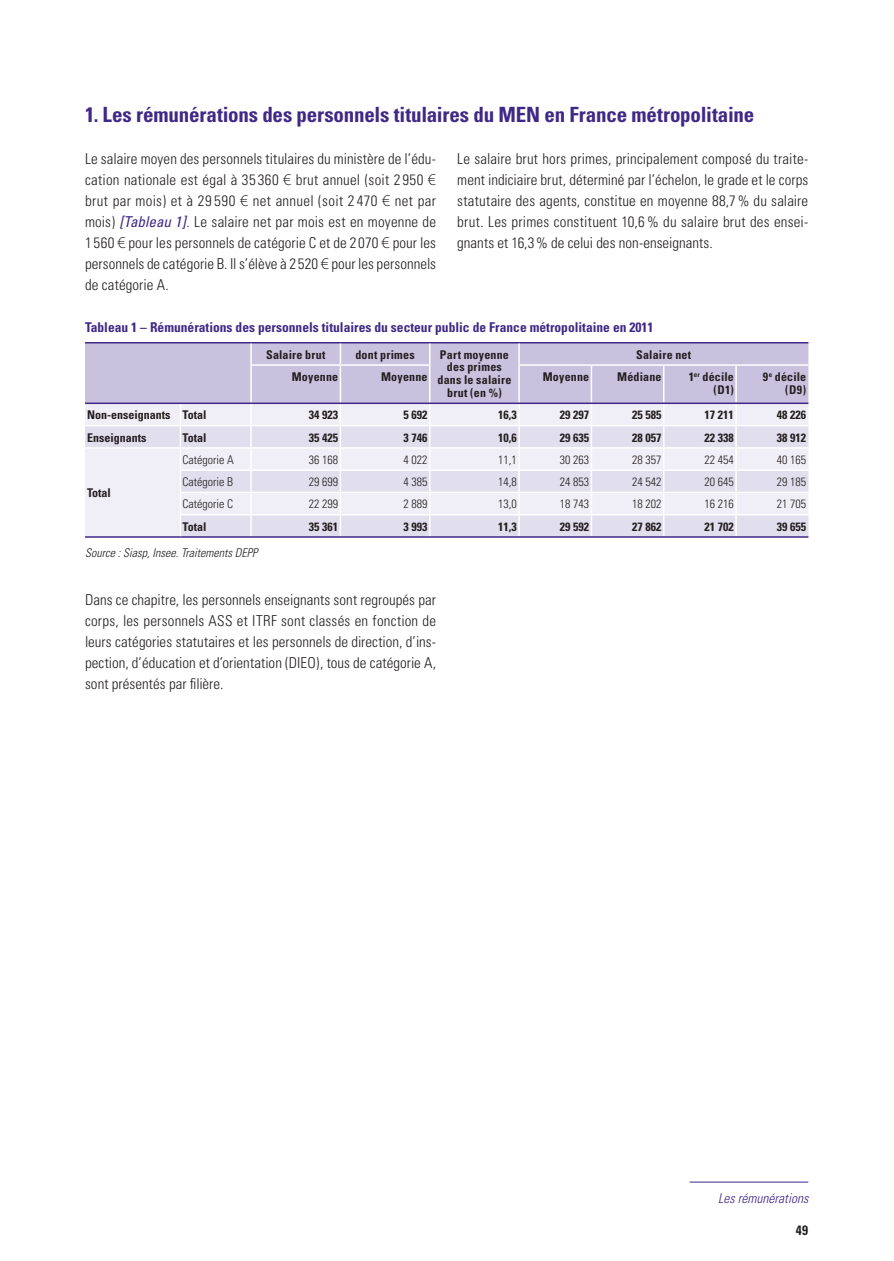
<style>
.page{position:relative;width:894px;height:1261px;background:#fff}
.page>*{position:absolute;margin:0;border:0;box-sizing:border-box;transform-origin:0 0}
.t1{font:700 condensed 21px "Univers";letter-spacing:-.01em;color:#402886}
.t2{font:300 condensed 15px/21px "Univers";letter-spacing:.005em;color:#231f20;text-align:justify}
.t3{font:700 condensed 13.5px "Univers";color:#402886}
.t4{font:italic 300 condensed 13.5px "Univers";color:#402886}
.t5{font:700 condensed 13.5px "Univers";color:#231f20}
.t6{font:700 condensed 12px/12.8px "Univers";color:#231f20;text-align:right}
.t7{font:300 condensed 12px "Univers";color:#231f20}
.t8{font:italic 300 condensed 12px "Univers";color:#231f20}
.t9{font:700 condensed 12px "Univers";letter-spacing:.02em;color:#231f20}
.s1{font-family:"Myriad Pro";font-stretch:normal;font-size:16.5px}
.s2{font-weight:400;font-style:italic;color:#402886}
</style>
<div class="page">
<hr style="left:689px;top:1182px;width:119px;height:1px;background:#402886">
<hr style="left:85px;top:342px;width:723px;height:1px;background:#402886">
<svg style="left:85px;top:343px;width:723px;height:193px;background:#e0dcec"></svg>
<hr style="left:251px;top:402px;width:557px;height:2px;background:#402886">
<hr style="left:85px;top:402px;width:166px;height:2px;background:#402886">
<hr style="left:180px;top:536px;width:628px;height:2px;background:#402886">
<hr style="left:85px;top:536px;width:95px;height:2px;background:#402886">
<h1 class="t1" style="left:85px;top:106px;width:670px">1. Les rémunérations des personnels titulaires du MEN en France métropolitaine</h1>
<p class="t2" style="left:85px;top:149px;width:352px">Le salaire moyen des personnels titulaires du ministère de l’édu&shy;cation nationale est égal à 35 360 <span class="s1">€</span> brut annuel (soit 2 950 <span class="s1">€ </span>brut par mois) et à 29 590 <span class="s1">€</span> net annuel (soit 2 470 <span class="s1">€</span> net par mois) <span class="s2">[Tableau 1]</span>. Le salaire net par mois est en moyenne de 1 560 <span class="s1">€</span> pour les personnels de catégorie C et de 2 070 <span class="s1">€</span> pour les personnels de catégorie B. Il s’élève à 2 520 <span class="s1">€</span> pour les personnels de catégorie A.</p>
<p class="t2" style="left:457px;top:149px;width:352px">Le salaire brut hors primes, principalement composé du traite&shy;ment indiciaire brut, déterminé par l’échelon, le grade et le corps statutaire des agents, constitue en moyenne 88,7 % du salaire brut. Les primes constituent 10,6 % du salaire brut des ensei&shy;gnants et 16,3 % de celui des non-enseignants.</p>
<p class="t3" style="left:85px;top:322px;width:570px">Tableau 1 – Rémunérations des personnels titulaires du secteur public de France métropolitaine en 2011</p>
<p class="t6" style="left:266px;top:349px;width:61px">Salaire brut</p>
<p class="t9" style="left:355px;top:350px;width:61px">dont primes</p>
<p class="t6" style="left:437px;top:349px;width:75px;text-align:center">Part moyenne des primes dans le salaire brut (en %)</p>
<p class="t6" style="left:636px;top:349px;width:57px">Salaire net</p>
<p class="t6" style="left:292px;top:371px;width:48px">Moyenne</p>
<p class="t6" style="left:381px;top:371px;width:48px">Moyenne</p>
<p class="t6" style="left:542px;top:371px;width:48px">Moyenne</p>
<p class="t6" style="left:617px;top:371px;width:46px">Médiane</p>
<p class="t6" style="left:688px;top:371px;width:47px">1<sup>er</sup> décile (D1)</p>
<p class="t6" style="left:763px;top:371px;width:45px">9<sup>e</sup> décile (D9)</p>
<p class="t6" style="left:87px;top:410px;width:121px">Non-enseignants Total</p>
<p class="t6" style="left:309px;top:410px;width:31px">34 923</p>
<p class="t6" style="left:403px;top:410px;width:25px">5 692</p>
<p class="t6" style="left:498px;top:410px;width:20px">16,3</p>
<p class="t6" style="left:560px;top:410px;width:31px">29 297</p>
<p class="t6" style="left:632px;top:410px;width:31px">25 585</p>
<p class="t6" style="left:704px;top:410px;width:31px">17 211</p>
<p class="t6" style="left:777px;top:410px;width:31px">48 226</p>
<p class="t6" style="left:87px;top:432px;width:61px">Enseignants</p>
<p class="t6" style="left:182px;top:432px;width:25px">Total</p>
<p class="t6" style="left:309px;top:432px;width:31px">35 425</p>
<p class="t6" style="left:403px;top:432px;width:25px">3 746</p>
<p class="t6" style="left:498px;top:432px;width:20px">10,6</p>
<p class="t6" style="left:560px;top:432px;width:31px">29 635</p>
<p class="t6" style="left:632px;top:432px;width:31px">28 057</p>
<p class="t6" style="left:704px;top:432px;width:31px">22 338</p>
<p class="t6" style="left:777px;top:432px;width:31px">38 912</p>
<p class="t7" style="left:182px;top:455px;width:53px">Catégorie A</p>
<p class="t7" style="left:309px;top:455px;width:31px">36 168</p>
<p class="t7" style="left:403px;top:455px;width:25px">4 022</p>
<p class="t7" style="left:498px;top:455px;width:20px">11,1</p>
<p class="t7" style="left:560px;top:455px;width:31px">30 263</p>
<p class="t7" style="left:632px;top:455px;width:31px">28 357</p>
<p class="t7" style="left:704px;top:455px;width:31px">22 454</p>
<p class="t7" style="left:777px;top:455px;width:31px">40 165</p>
<p class="t7" style="left:182px;top:477px;width:52px">Catégorie B</p>
<p class="t7" style="left:309px;top:477px;width:31px">29 699</p>
<p class="t7" style="left:403px;top:477px;width:25px">4 385</p>
<p class="t7" style="left:498px;top:477px;width:20px">14,8</p>
<p class="t7" style="left:560px;top:477px;width:31px">24 853</p>
<p class="t7" style="left:632px;top:477px;width:31px">24 542</p>
<p class="t7" style="left:704px;top:477px;width:31px">20 645</p>
<p class="t7" style="left:777px;top:477px;width:31px">29 185</p>
<p class="t7" style="left:182px;top:499px;width:52px">Catégorie C</p>
<p class="t7" style="left:309px;top:499px;width:31px">22 299</p>
<p class="t7" style="left:403px;top:499px;width:25px">2 889</p>
<p class="t7" style="left:498px;top:499px;width:20px">13,0</p>
<p class="t7" style="left:560px;top:499px;width:31px">18 743</p>
<p class="t7" style="left:632px;top:499px;width:31px">18 202</p>
<p class="t7" style="left:704px;top:499px;width:31px">16 216</p>
<p class="t7" style="left:777px;top:499px;width:31px">21 705</p>
<p class="t6" style="left:182px;top:521px;width:25px">Total</p>
<p class="t6" style="left:309px;top:521px;width:31px">35 361</p>
<p class="t6" style="left:403px;top:521px;width:25px">3 993</p>
<p class="t6" style="left:498px;top:521px;width:20px">11,3</p>
<p class="t6" style="left:560px;top:521px;width:31px">29 592</p>
<p class="t6" style="left:632px;top:521px;width:31px">27 862</p>
<p class="t6" style="left:704px;top:521px;width:31px">21 702</p>
<p class="t6" style="left:777px;top:521px;width:31px">39 655</p>
<p class="t8" style="left:85px;top:548px;width:174px">Source : Siasp, Insee. Traitements DEPP</p>
<p class="t2" style="left:85px;top:590px;width:352px">Dans ce chapitre, les personnels enseignants sont regroupés par corps, les personnels ASS et ITRF sont classés en fonction de leurs catégories statutaires et les personnels de direction, d’ins&shy;pection, d’éducation et d’orientation (DIEO), tous de catégorie A, sont présentés par filière.</p>
<p class="t6" style="left:87px;top:487px;width:25px">Total</p>
<p class="t4" style="left:718px;top:1192px;width:91px">Les rémunérations</p>
<p class="t5" style="left:795px;top:1225px;width:14px">49</p>
</div>
